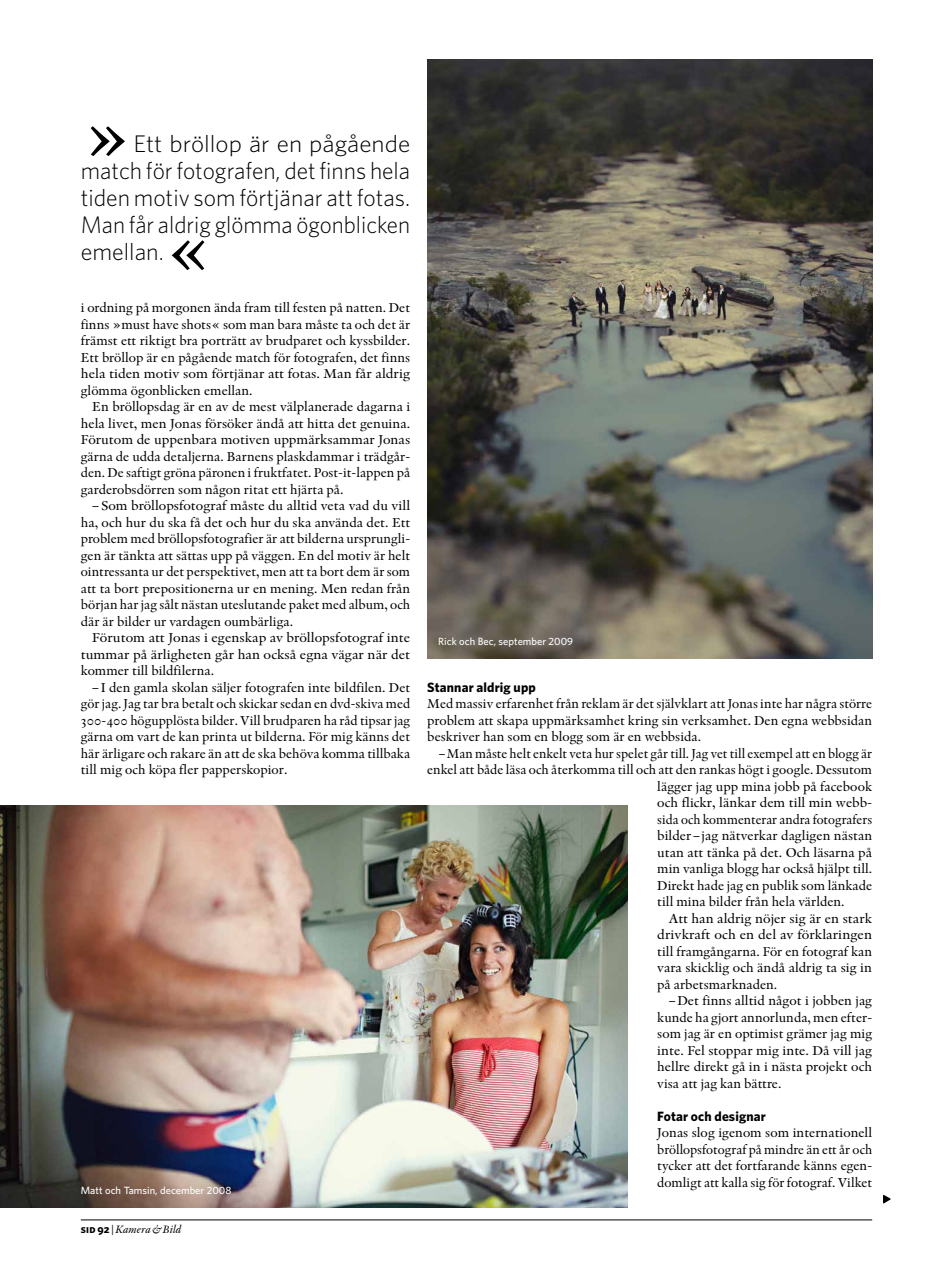
<style>
.page{position:relative;width:936px;height:1263px;background:#fff}
.page>*{position:absolute;margin:0;border:0;box-sizing:border-box;transform-origin:0 0}
.t1{font:72px "Indigo Regular Os F";color:#000;scale:1.05 1}
.t2{font:72px "Indigo Regular Os F";color:#000}
.t3{font:300 24px/27px "Whitney";color:#000;text-align:justify;scale:1.05 1}
.t4{font:13.5px/16.5px "Indigo Regular Os F";color:#000;text-align:justify}
.t5{font:13.5px/16.5px "Indigo Regular Os F";color:#000;text-align:justify;scale:1.04 1}
.t6{font:13.5px "Indigo Regular Os F";color:#000;scale:.96 1}
.t7{font:13.5px "Indigo Regular Os F";color:#000;scale:.95 1}
.t8{font:700 13.5px "Whitney";letter-spacing:.01em;color:#000}
.t9{font:13.5px "Indigo Regular Os F";color:#000;scale:1.05 1}
.t10{font:11.25px "Indigo Italic Os F";color:#000}
.t11{font:500 10.5px "Whitney";color:#fff}
.s1{font-family:"Whitney Bold SC"}
.s2{font-family:"Whitney Book SC"}
</style>
<div class="page">
<hr style="left:81px;top:1219px;width:791px;height:1px;background:#000">
<svg style="left:883px;top:1194px;width:8px;height:10px"></svg>
<img style="left:0;top:805px;width:627px;height:403px">
<img style="left:427px;top:59px;width:445px;height:599px">
<h1 class="t1" style="left:81px;top:93px;width:51px">»</h1>
<h2 class="t3" style="left:81px;top:130px;width:315px;text-indent:52px">Ett bröllop är en pågående match för fotografen, det finns hela tiden motiv som förtjänar att fotas.<br>Man får aldrig glömma ögonblicken emellan.</h2>
<h1 class="t2" style="left:164px;top:207px;width:51px">«</h1>
<p class="t4" style="left:81px;top:300px;width:331px">i ordning på morgonen ända fram till festen på natten. Det finns »must have shots« som man bara måste ta och det är främst ett riktigt bra porträtt av brudparet och kyssbilder.<br>Ett bröllop är en pågående match för fotografen, det finns hela tiden motiv som förtjänar att fotas. Man får aldrig glömma ögonblicken emellan.</p>
<p class="t4" style="left:81px;top:399px;width:331px;text-indent:11px">En bröllopsdag är en av de mest välplanerade dagarna i hela livet, men Jonas försöker ändå att hitta det genuina.<br>Förutom de uppenbara motiven uppmärksammar Jonas gärna de udda detaljerna. Barnens plaskdammar i trädgår&shy;den. De saftigt gröna päronen i fruktfatet. Post-it-lappen på garderobsdörren som någon ritat ett hjärta på.</p>
<p class="t4" style="left:81px;top:498px;width:331px;text-indent:11px">–Som bröllopsfotograf måste du alltid veta vad du vill ha, och hur du ska få det och hur du ska använda det. Ett problem med bröllopsfotografier är att bilderna ursprungli&shy;gen är tänkta att sättas upp på väggen. En del motiv är helt ointressanta ur det perspektivet, men att ta bort dem är som att ta bort prepositionerna ur en mening. Men redan från början har jag sålt nästan uteslutande paket med album, och där är bilder ur vardagen oumbärliga.</p>
<p class="t5" style="left:81px;top:630px;width:318px;text-indent:11px">Förutom att Jonas i egenskap av bröllopsfotograf inte tummar på ärligheten går han också egna vägar när det kommer till bildfilerna.</p>
<p class="t4" style="left:81px;top:679px;width:331px;text-indent:11px">–I den gamla skolan säljer fotografen inte bildfilen. Det gör jag. Jag tar bra betalt och skickar sedan en dvd-skiva med 300-400 högupplösta bilder. Vill brudparen ha råd tipsar jag gärna om vart de kan printa ut bilderna. För mig känns det här ärligare och rakare än att de ska behöva komma tillbaka till mig och köpa fler papperskopior.</p>
<p class="t8" style="left:427px;top:679px;width:110px">Stannar aldrig upp</p>
<p class="t11" style="left:438px;top:635px;width:136px">Rick och Bec, september 2009</p>
<p class="t4" style="left:427px;top:696px;width:446px">Med massiv erfarenhet från reklam är det självklart att Jonas inte har några större problem att skapa uppmärksamhet kring sin verksamhet. Den egna webbsidan beskriver han som en blogg som är en webbsida.</p>
<p class="t6" style="left:438px;top:745px;width:453px">–Man måste helt enkelt veta hur spelet går till. Jag vet till exempel att en blogg är</p>
<p class="t4" style="left:427px;top:762px;width:446px">enkel att både läsa och återkomma till och att den rankas högt i google. Dessutom</p>
<p class="t4" style="left:657px;top:778px;width:216px">lägger jag upp mina jobb på facebook</p>
<p class="t4" style="left:657px;top:795px;width:216px">och flickr, länkar dem till min webb-</p>
<p class="t7" style="left:657px;top:811px;width:228px">sida och kommenterar andra fotografers</p>
<p class="t4" style="left:657px;top:828px;width:216px">bilder–jag nätverkar dagligen nästan</p>
<p class="t4" style="left:657px;top:844px;width:216px">utan att tänka på det. Och läsarna på</p>
<p class="t4" style="left:657px;top:861px;width:216px">min vanliga blogg har också hjälpt till.</p>
<p class="t4" style="left:657px;top:877px;width:216px">Direkt hade jag en publik som länkade</p>
<p class="t4" style="left:657px;top:894px;width:189px">till mina bilder från hela världen.</p>
<p class="t5" style="left:668px;top:910px;width:197px">Att han aldrig nöjer sig är en stark</p>
<p class="t9" style="left:657px;top:927px;width:206px">drivkraft och en del av förklaringen</p>
<p class="t4" style="left:657px;top:943px;width:216px">till framgångarna. För en fotograf kan</p>
<p class="t4" style="left:657px;top:960px;width:216px">vara skicklig och ändå aldrig ta sig in</p>
<p class="t4" style="left:657px;top:976px;width:121px">på arbetsmarknaden.</p>
<p class="t4" style="left:668px;top:993px;width:205px">–Det finns alltid något i jobben jag</p>
<p class="t4" style="left:657px;top:1009px;width:216px">kunde ha gjort annorlunda, men efter-</p>
<p class="t4" style="left:657px;top:1026px;width:216px">som jag är en optimist grämer jag mig</p>
<p class="t4" style="left:657px;top:1042px;width:216px">inte. Fel stoppar mig inte. Då vill jag</p>
<p class="t4" style="left:657px;top:1059px;width:216px">hellre direkt gå in i nästa projekt och</p>
<p class="t4" style="left:657px;top:1075px;width:126px">visa att jag kan bättre.</p>
<p class="t8" style="left:657px;top:1108px;width:110px">Fotar och designar</p>
<p class="t4" style="left:657px;top:1125px;width:216px">Jonas slog igenom som internationell bröllopsfotograf på mindre än ett år och tycker att det fortfarande känns egen&shy;domligt att kalla sig för fotograf. Vilket</p>
<p class="t11" style="left:81px;top:1184px;width:152px">Matt och Tamsin, december 2008</p>
<p class="t10" style="left:81px;top:1223px;width:102px"><span class="s1">sid 92</span> <span class="s2">|</span>Kamera&amp;Bild</p>
</div>
